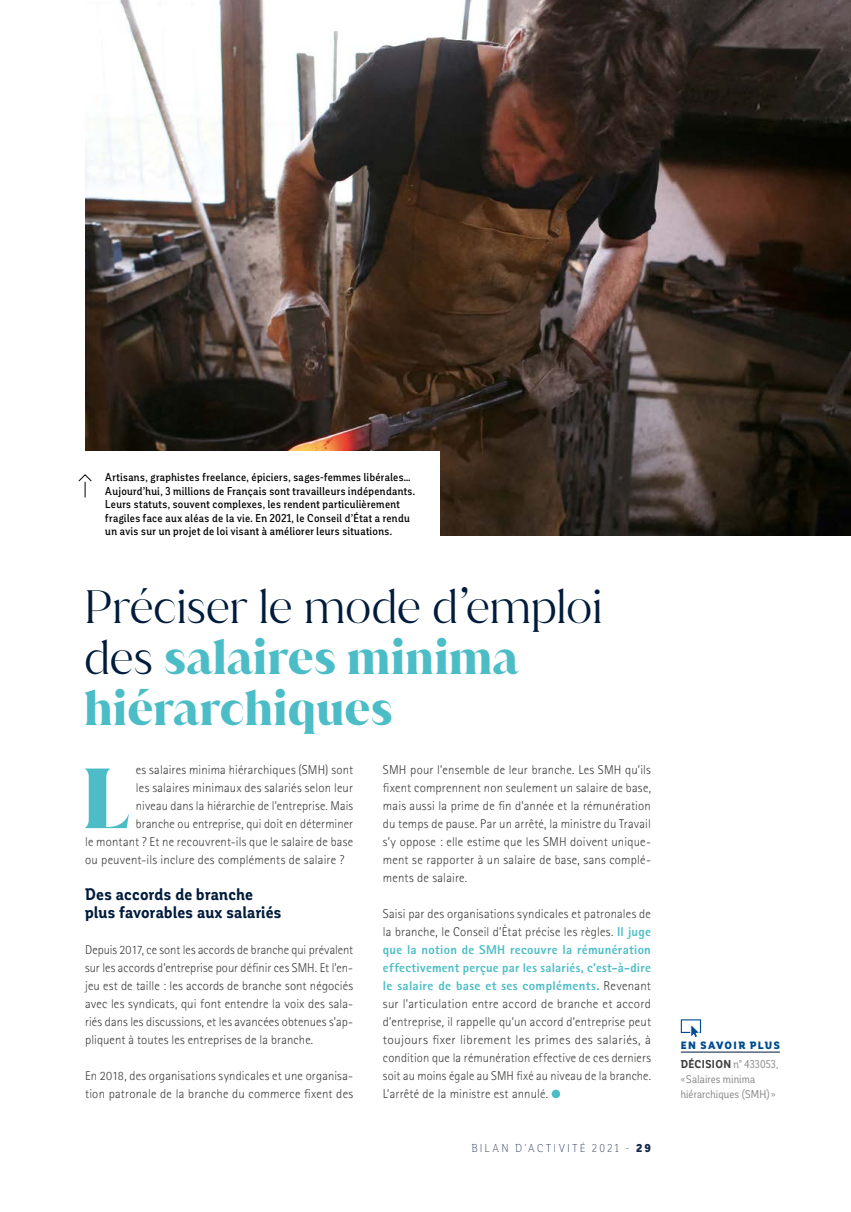
<style>
.page{position:relative;width:851px;height:1212px;background:#fff}
.page>*{position:absolute;margin:0;border:0;box-sizing:border-box;transform-origin:0 0}
.t1{font:900 81.75px "Juana Alt";color:#4cbdc6}
.t2{font:700 45px/51px "Juana Alt";color:#4cbdc6}
.t3{font:700 16.5px/18px "Corporative Cnd";letter-spacing:.015em;color:#001b3b}
.t4{font:300 12.75px/18px "Rotis Sans Serif Std";letter-spacing:.01em;color:#3b3b3a;text-align:justify}
.t5{font:500 11.25px/13.5px "Corporative Cnd";letter-spacing:.03em;color:#000}
.t6{font:11.25px/15px "Corporative Cnd";letter-spacing:.01em;color:#878786}
.t7{font:300 11.25px "Corporative Cnd";letter-spacing:.24em;color:#14294a}
.t8{font:900 10.5px "Corporative Cnd";letter-spacing:.135em;color:#004b92}
.s1{font-weight:300;color:#001b3b}
.s2{font-weight:800;color:#4cbdc6}
.s3{font-weight:900}
.s4{font-weight:700;color:#3b3b3a}
</style>
<div class="page">
<img style="left:85px;top:0;width:765px;height:535px">
<div style="left:84px;top:451px;width:355px;height:106px;background:#fff"></div>
<svg style="left:78px;top:474px;width:14px;height:23px"></svg>
<hr style="left:680px;top:1052px;width:99px;height:1px;background:#001b3b">
<div style="left:680px;top:1019px;width:21px;height:14px;border:1px solid #004b92"></div>
<svg style="left:690px;top:1025px;width:9px;height:12px"></svg>
<div style="left:551px;top:1089px;width:9px;height:9px;background:#4cbdc6;border-radius:50%"></div>
<p class="t5" style="left:105px;top:471px;width:311px">Artisans, graphistes freelance, épiciers, sages-femmes libérales… Aujourd’hui, 3 millions de Français sont travailleurs indépendants.<br>Leurs statuts, souvent complexes, les rendent particulièrement fragiles face aux aléas de la vie. En 2021, le Conseil d’État a rendu un avis sur un projet de loi visant à améliorer leurs situations.</p>
<h2 class="t2" style="left:84px;top:581px;width:520px"><span class="s1">Préciser le mode d’emploi des</span> salaires minima hiérarchiques</h2>
<h1 class="t1" style="left:82px;top:743px;width:49px">L</h1>
<p class="t4" style="left:136px;top:761px;width:219px">es salaires minima hiérarchiques (SMH) sont</p>
<p class="t4" style="left:136px;top:779px;width:219px">les salaires minimaux des salariés selon leur</p>
<p class="t4" style="left:136px;top:797px;width:219px">niveau dans la hiérarchie de l’entreprise. Mais</p>
<p class="t4" style="left:136px;top:815px;width:219px">branche ou entreprise, qui doit en déterminer</p>
<p class="t4" style="left:85px;top:833px;width:269px">le montant ? Et ne recouvrent-ils que le salaire de base</p>
<p class="t4" style="left:85px;top:851px;width:261px">ou peuvent-ils inclure des compléments de salaire ?</p>
<p class="t3" style="left:85px;top:885px;width:198px">Des accords de branche plus favorables aux salariés</p>
<p class="t4" style="left:85px;top:941px;width:269px">Depuis 2017, ce sont les accords de branche qui prévalent sur les accords d’entreprise pour définir ces SMH. Et l’en&shy;jeu est de taille : les accords de branche sont négociés avec les syndicats, qui font entendre la voix des sala&shy;riés dans les discussions, et les avancées obtenues s’ap&shy;pliquent à toutes les entreprises de la branche.</p>
<p class="t4" style="left:85px;top:1067px;width:269px">En 2018, des organisations syndicales et une organisa&shy;tion patronale de la branche du commerce fixent des</p>
<p class="t4" style="left:383px;top:761px;width:269px">SMH pour l’ensemble de leur branche. Les SMH qu’ils fixent comprennent non seulement un salaire de base, mais aussi la prime de fin d’année et la rémunération du temps de pause. Par un arrêté, la ministre du Travail s’y oppose : elle estime que les SMH doivent unique&shy;ment se rapporter à un salaire de base, sans complé&shy;ments de salaire.</p>
<p class="t4" style="left:383px;top:905px;width:269px">Saisi par des organisations syndicales et patronales de la branche, le Conseil d’État précise les règles. <span class="s2">Il juge que la notion de SMH recouvre la rémunération effectivement perçue par les salariés, c’est-à-dire le salaire de base et ses compléments.</span> Revenant sur l’articulation entre accord de branche et accord d’entreprise, il rappelle qu’un accord d’entreprise peut toujours fixer librement les primes des salariés, à condition que la rémunération effective de ces derniers soit au moins égale au SMH fixé au niveau de la branche.<br>L’arrêté de la ministre est annulé.</p>
<p class="t7" style="left:471px;top:1142px;width:181px">BILAN D’ACTIVITÉ 2021 - <span class="s3">29</span></p>
<p class="t8" style="left:680px;top:1039px;width:101px">EN SAVOIR PLUS</p>
<p class="t6" style="left:680px;top:1057px;width:99px"><span class="s4">DÉCISION</span> n° 433053, «Salaires minima hiérarchiques (SMH)»</p>
</div>
